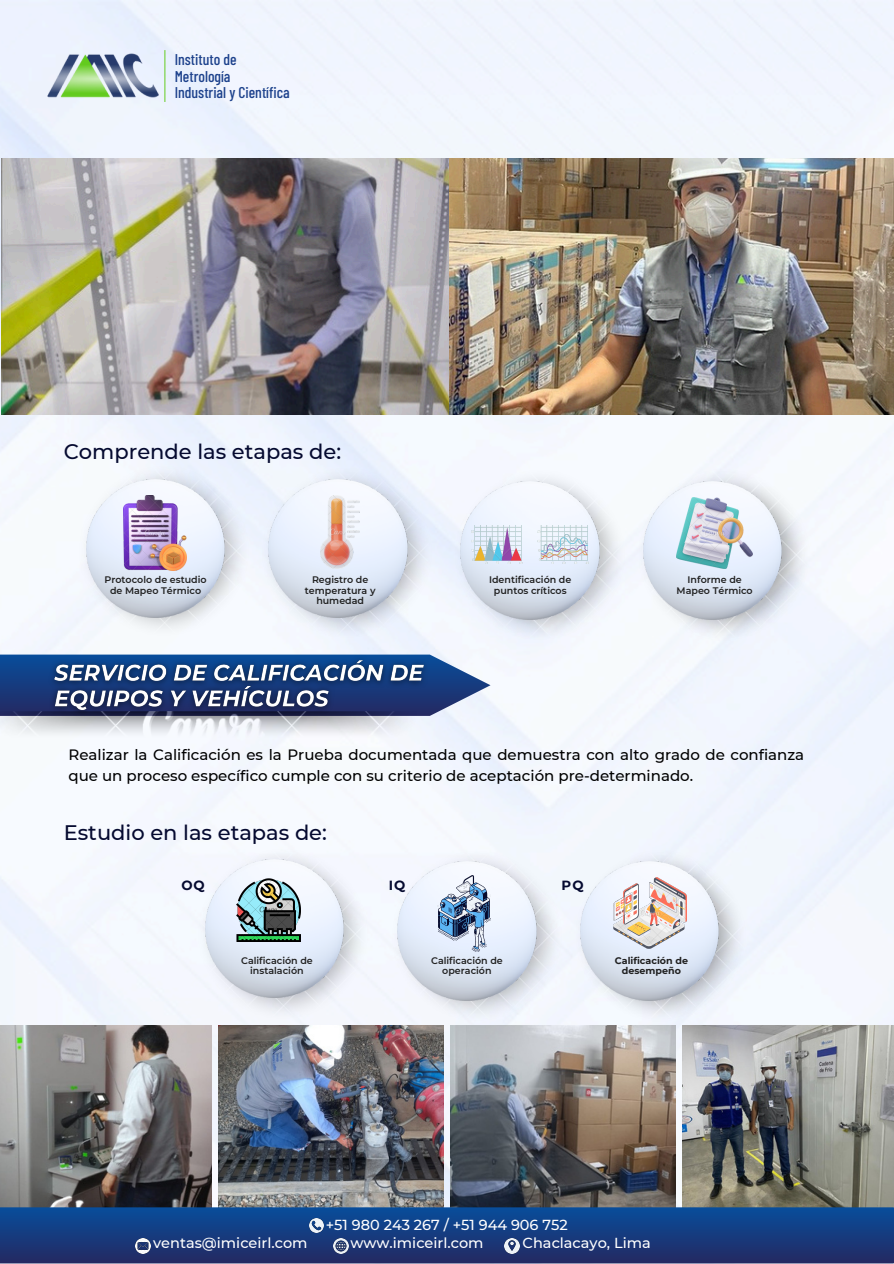
<style>
.page{position:relative;width:894px;height:1264px;background:#fff}
.page>*{position:absolute;margin:0;border:0;box-sizing:border-box;transform-origin:0 0}
.t1{font:500 21px "Montserrat";color:#050a30}
.t2{font:500 15.6px/16.8px "Barlow Condensed";color:#1c418c}
.t3{font:500 15px/21.3px "Montserrat";color:#000}
.t4{font:500 14.55px "Montserrat";color:#fff}
.t5{font:700 13.35px "Montserrat";color:#050a30}
.t6{font:600 9.45px/10.4px "Montserrat";color:#202020;text-align:center}
.t7{font:700 9.45px/10.4px "Montserrat";color:#202020;text-align:center}
</style>
<div class="page">
<div style="left:0;top:0;width:893px;height:1207px;background:#f2f7fe"></div>
<img style="left:0;top:1025px;width:212px;height:182px">
<img style="left:218px;top:1025px;width:225px;height:182px">
<img style="left:450px;top:1025px;width:225px;height:182px">
<img style="left:682px;top:1025px;width:211px;height:182px">
<img style="left:1px;top:158px;width:892px;height:256px">
<svg style="left:0;top:1207px;width:893px;height:56px;background:#163b7e"></svg>
<img style="left:309px;top:1218px;width:14px;height:14px">
<img style="left:135px;top:1238px;width:15px;height:15px">
<img style="left:334px;top:1238px;width:14px;height:15px">
<img style="left:505px;top:1238px;width:14px;height:15px">
<img style="left:46px;top:50px;width:114px;height:52px">
<hr style="left:164px;top:50px;width:1px;height:52px;background:#64cc1f">
<img style="left:635px;top:466px;width:178px;height:179px">
<img style="left:258px;top:464px;width:178px;height:178px">
<img style="left:75px;top:462px;width:178px;height:179px">
<img style="left:451px;top:466px;width:178px;height:179px">
<img style="left:86px;top:479px;width:139px;height:138px">
<img style="left:268px;top:479px;width:139px;height:138px">
<img style="left:460px;top:481px;width:139px;height:138px">
<img style="left:643px;top:481px;width:138px;height:138px">
<img style="left:455px;top:526px;width:144px;height:37px">
<img style="left:124px;top:495px;width:63px;height:75px">
<img style="left:320px;top:495px;width:39px;height:73px">
<img style="left:676px;top:497px;width:76px;height:71px">
<svg style="left:0;top:654px;width:490px;height:62px"></svg>
<img style="left:0;top:711px;width:423px;height:28px">
<img style="left:42px;top:648px;width:394px;height:74px">
<img style="left:572px;top:846px;width:177px;height:179px">
<img style="left:195px;top:844px;width:177px;height:179px">
<img style="left:388px;top:846px;width:178px;height:179px">
<img style="left:205px;top:859px;width:139px;height:138px">
<img style="left:397px;top:861px;width:139px;height:139px">
<img style="left:580px;top:861px;width:138px;height:139px">
<img style="left:237px;top:877px;width:63px;height:64px">
<img style="left:437px;top:875px;width:53px;height:76px">
<img style="left:613px;top:877px;width:73px;height:71px">
<p class="t2" style="left:175px;top:50px;width:116px">Instituto de<br>Metrología<br>Industrial y Científica</p>
<p class="t1" style="left:64px;top:439px;width:279px">Comprende las etapas de:</p>
<h1 class="t6" style="left:104px;top:574px;width:104px">Protocolo de estudio de Mapeo Térmico</h1>
<p class="t6" style="left:305px;top:574px;width:72px">Registro de temperatura y humedad</p>
<h3 class="t6" style="left:489px;top:574px;width:84px">Identificación de puntos críticos</h3>
<p class="t6" style="left:676px;top:574px;width:78px">Informe de<br>Mapeo Térmico</p>
<p class="t3" style="left:68px;top:744px;width:737px">Realizar la Calificación es la Prueba documentada que demuestra con alto grado de confianza que un proceso específico cumple con su criterio de aceptación pre-determinado.</p>
<p class="t1" style="left:64px;top:820px;width:265px">Estudio en las etapas de:</p>
<p class="t5" style="left:181px;top:877px;width:25px">OQ</p>
<p class="t5" style="left:389px;top:877px;width:18px">IQ</p>
<p class="t5" style="left:561px;top:877px;width:24px">PQ</p>
<p class="t6" style="left:241px;top:955px;width:73px">Calificación de instalación</p>
<p class="t6" style="left:431px;top:955px;width:73px">Calificación de operación</p>
<p class="t7" style="left:614px;top:955px;width:75px">Calificación de desempeño</p>
<p class="t4" style="left:326px;top:1215px;width:243px">+51 980 243 267 / +51 944 906 752</p>
<p class="t4" style="left:153px;top:1233px;width:156px">ventas@imiceirl.com</p>
<p class="t4" style="left:350px;top:1233px;width:134px">www.imiceirl.com</p>
<p class="t4" style="left:522px;top:1233px;width:130px">Chaclacayo, Lima</p>
</div>
